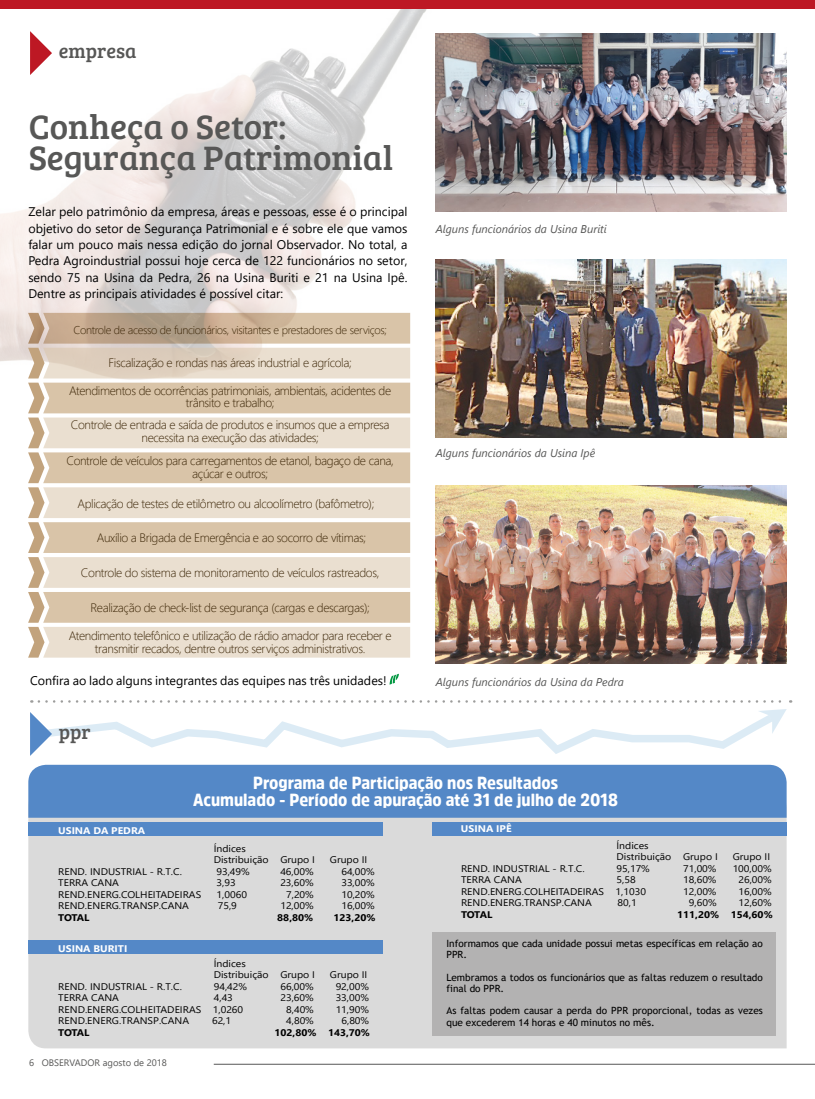
<style>
.page{position:relative;width:815px;height:1099px;background:#fff}
.page>*{position:absolute;margin:0;border:0;box-sizing:border-box;transform-origin:0 0}
.t1{font:35px/31.2px "Bree Serif";color:#575756}
.t2{font:20px "Bree Serif";color:#575756}
.t3{font:900 17.5px/17.5px "Amsi Pro Narw";color:#fff;text-align:center}
.t4{font:12.5px/16.2px "Segoe UI";color:#000;text-align:justify}
.t5{font:300 12.25px/12.5px "Segoe UI";letter-spacing:-.03em;color:#392304;text-align:center}
.t6{font:italic 11.25px "Segoe UI";color:#575756}
.t7{font:300 11.25px "Segoe UI";letter-spacing:-.03em;color:#392304}
.t8{font:10px/11.2px "Trebuchet MS";color:#000}
.t9{font:9.62px/11.5px "Segoe UI";color:#000;scale:1.09 1}
.t10{font:700 9.62px "Segoe UI";color:#000;scale:1.09 1}
.t11{font:700 9.62px "Segoe UI";color:#fff;scale:1.09 1}
.t12{font:9.38px "Segoe UI";color:#575756}
</style>
<div class="page">
<img style="left:0;top:9px;width:477px;height:388px">
<hr style="left:214px;top:1063px;width:601px;height:1px;background:#575756">
<div style="left:0;top:0;width:815px;height:9px;background:#bd1824"></div>
<svg style="left:39px;top:700px;width:752px;height:2px"></svg>
<svg style="left:30px;top:31px;width:22px;height:44px"></svg>
<svg style="left:30px;top:709px;width:757px;height:47px"></svg>
<div style="left:28px;top:817px;width:759px;height:231px;background:#dadada"></div>
<div style="left:28px;top:764px;width:759px;height:53px;background:#5488c7"></div>
<div style="left:28px;top:822px;width:354px;height:13px;background:#5488c7"></div>
<div style="left:432px;top:822px;width:355px;height:13px;background:#5488c7"></div>
<div style="left:28px;top:940px;width:354px;height:13px;background:#5488c7"></div>
<div style="left:432px;top:931px;width:344px;height:104px;background:#b3b2b2"></div>
<svg style="left:28px;top:313px;width:382px;height:344px;background:#e2d3c0"></svg>
<img style="left:436px;top:260px;width:351px;height:177px">
<img style="left:436px;top:486px;width:351px;height:177px">
<svg style="left:390px;top:673px;width:9px;height:11px"></svg>
<img style="left:436px;top:34px;width:351px;height:177px">
<h2 class="t2" style="left:59px;top:36px;width:79px">empresa</h2>
<h1 class="t1" style="left:29px;top:109px;width:366px">Conheça o Setor:<br>Segurança Patrimonial</h1>
<p class="t4" style="left:28px;top:203px;width:381px">Zelar pelo patrimônio da empresa, áreas e pessoas, esse é o principal objetivo do setor de Segurança Patrimonial e é sobre ele que vamos falar um pouco mais nessa edição do jornal Observador. No total, a Pedra Agroindustrial possui hoje cerca de 122 funcionários no setor, sendo 75 na Usina da Pedra, 26 na Usina Buriti e 21 na Usina Ipê.<br>Dentre as principais atividades é possível citar:</p>
<p class="t7" style="left:73px;top:319px;width:315px">Controle de acesso de funcionários, visitantes e prestadores de serviços;</p>
<p class="t5" style="left:109px;top:355px;width:245px">Fiscalização e rondas nas áreas industrial e agrícola;</p>
<p class="t5" style="left:69px;top:383px;width:324px">Atendimentos de ocorrências patrimoniais, ambientais, acidentes de trânsito e trabalho;</p>
<p class="t5" style="left:71px;top:417px;width:320px">Controle de entrada e saída de produtos e insumos que a empresa necessita na execução das atividades;</p>
<p class="t5" style="left:66px;top:453px;width:329px">Controle de veículos para carregamentos de etanol, bagaço de cana, açúcar e outros;</p>
<p class="t5" style="left:77px;top:496px;width:298px">Aplicação de testes de etilômetro ou alcoolímetro (bafômetro);</p>
<p class="t5" style="left:97px;top:530px;width:271px">Auxílio a Brigada de Emergência e ao socorro de vítimas;</p>
<p class="t5" style="left:81px;top:565px;width:300px">Controle do sistema de monitoramento de veículos rastreados,</p>
<p class="t5" style="left:91px;top:600px;width:281px">Realização de check-list de segurança (cargas e descargas);</p>
<p class="t5" style="left:69px;top:628px;width:324px">Atendimento telefônico e utilização de rádio amador para receber e transmitir recados, dentre outros serviços administrativos.</p>
<p class="t4" style="left:30px;top:671px;width:358px">Confira ao lado alguns integrantes das equipes nas três unidades!</p>
<h2 class="t2" style="left:59px;top:717px;width:33px">ppr</h2>
<p class="t6" style="left:436px;top:218px;width:173px">Alguns funcionários da Usina Buriti</p>
<p class="t6" style="left:436px;top:442px;width:161px">Alguns funcionários da Usina Ipê</p>
<p class="t6" style="left:436px;top:671px;width:189px">Alguns funcionários da Usina da Pedra</p>
<p class="t11" style="left:58px;top:821px;width:81px">USINA DA PEDRA</p>
<h3 class="t3" style="left:193px;top:773px;width:426px">Programa de Participação nos Resultados<br>Acumulado - Período de apuração até 31 de julho de 2018</h3>
<p class="t11" style="left:461px;top:819px;width:48px">USINA IPÊ</p>
<p class="t9" style="left:214px;top:841px;width:94px">Índices<br>Distribuição Grupo I</p>
<p class="t9" style="left:330px;top:853px;width:36px">Grupo II</p>
<p class="t9" style="left:58px;top:864px;width:115px">REND. INDUSTRIAL - R.T.C.</p>
<p class="t9" style="left:216px;top:864px;width:32px">93,49%</p>
<p class="t9" style="left:280px;top:864px;width:32px">46,00%</p>
<p class="t9" style="left:341px;top:864px;width:32px">64,00%</p>
<p class="t9" style="left:58px;top:876px;width:57px">TERRA CANA</p>
<p class="t9" style="left:217px;top:876px;width:19px">3,93</p>
<p class="t9" style="left:280px;top:876px;width:32px">23,60%</p>
<p class="t9" style="left:341px;top:876px;width:32px">33,00%</p>
<p class="t9" style="left:58px;top:887px;width:133px">REND.ENERG.COLHEITADEIRAS</p>
<p class="t9" style="left:217px;top:887px;width:29px">1,0060</p>
<p class="t9" style="left:286px;top:887px;width:27px">7,20%</p>
<p class="t9" style="left:341px;top:887px;width:32px">10,20%</p>
<p class="t9" style="left:58px;top:899px;width:122px">REND.ENERG.TRANSP.CANA</p>
<p class="t9" style="left:218px;top:899px;width:19px">75,9</p>
<p class="t9" style="left:280px;top:899px;width:32px">12,00%</p>
<p class="t9" style="left:341px;top:899px;width:32px">16,00%</p>
<p class="t10" style="left:58px;top:908px;width:30px">TOTAL</p>
<p class="t10" style="left:277px;top:908px;width:35px">88,80%</p>
<p class="t10" style="left:333px;top:908px;width:40px">123,20%</p>
<p class="t11" style="left:58px;top:939px;width:65px">USINA BURITI</p>
<p class="t9" style="left:214px;top:956px;width:94px">Índices<br>Distribuição Grupo I</p>
<p class="t9" style="left:330px;top:968px;width:36px">Grupo II</p>
<p class="t9" style="left:58px;top:979px;width:115px">REND. INDUSTRIAL - R.T.C.</p>
<p class="t9" style="left:214px;top:979px;width:32px">94,42%</p>
<p class="t9" style="left:280px;top:979px;width:32px">66,00%</p>
<p class="t9" style="left:336px;top:979px;width:32px">92,00%</p>
<p class="t9" style="left:58px;top:991px;width:57px">TERRA CANA</p>
<p class="t9" style="left:214px;top:991px;width:19px">4,43</p>
<p class="t9" style="left:280px;top:991px;width:32px">23,60%</p>
<p class="t9" style="left:336px;top:991px;width:32px">33,00%</p>
<p class="t9" style="left:58px;top:1002px;width:171px">REND.ENERG.COLHEITADEIRAS 1,0260</p>
<p class="t9" style="left:286px;top:1002px;width:27px">8,40%</p>
<p class="t9" style="left:336px;top:1002px;width:32px">11,90%</p>
<p class="t9" style="left:58px;top:1014px;width:122px">REND.ENERG.TRANSP.CANA</p>
<p class="t9" style="left:212px;top:1014px;width:19px">62,1</p>
<p class="t9" style="left:286px;top:1014px;width:27px">4,80%</p>
<p class="t9" style="left:341px;top:1014px;width:27px">6,80%</p>
<p class="t10" style="left:58px;top:1023px;width:30px">TOTAL</p>
<p class="t10" style="left:274px;top:1023px;width:89px">102,80% 143,70%</p>
<p class="t12" style="left:29px;top:1054px;width:139px">6 OBSERVADOR agosto de 2018</p>
<p class="t9" style="left:616px;top:838px;width:94px">Índices<br>Distribuição Grupo I</p>
<p class="t9" style="left:733px;top:850px;width:36px">Grupo II</p>
<p class="t9" style="left:461px;top:861px;width:115px">REND. INDUSTRIAL - R.T.C.</p>
<p class="t9" style="left:616px;top:861px;width:32px">95,17%</p>
<p class="t9" style="left:683px;top:861px;width:32px">71,00%</p>
<p class="t9" style="left:733px;top:861px;width:37px">100,00%</p>
<p class="t9" style="left:461px;top:873px;width:57px">TERRA CANA</p>
<p class="t9" style="left:616px;top:873px;width:19px">5,58</p>
<p class="t9" style="left:683px;top:873px;width:32px">18,60%</p>
<p class="t9" style="left:738px;top:873px;width:32px">26,00%</p>
<p class="t9" style="left:461px;top:884px;width:171px">REND.ENERG.COLHEITADEIRAS 1,1030</p>
<p class="t9" style="left:683px;top:884px;width:32px">12,00%</p>
<p class="t9" style="left:738px;top:884px;width:32px">16,00%</p>
<p class="t9" style="left:461px;top:896px;width:122px">REND.ENERG.TRANSP.CANA</p>
<p class="t9" style="left:618px;top:896px;width:19px">80,1</p>
<p class="t9" style="left:689px;top:896px;width:27px">9,60%</p>
<p class="t9" style="left:738px;top:896px;width:32px">12,60%</p>
<p class="t10" style="left:461px;top:905px;width:30px">TOTAL</p>
<p class="t10" style="left:677px;top:905px;width:89px">111,20% 154,60%</p>
<p class="t8" style="left:446px;top:937px;width:318px">Informamos que cada unidade possui metas específicas em relação ao<br>PPR.</p>
<p class="t8" style="left:446px;top:971px;width:318px">Lembramos a todos os funcionários que as faltas reduzem o resultado final do PPR.</p>
<p class="t8" style="left:446px;top:1005px;width:318px">As faltas podem causar a perda do PPR proporcional, todas as vezes que excederem 14 horas e 40 minutos no mês.</p>
</div>
